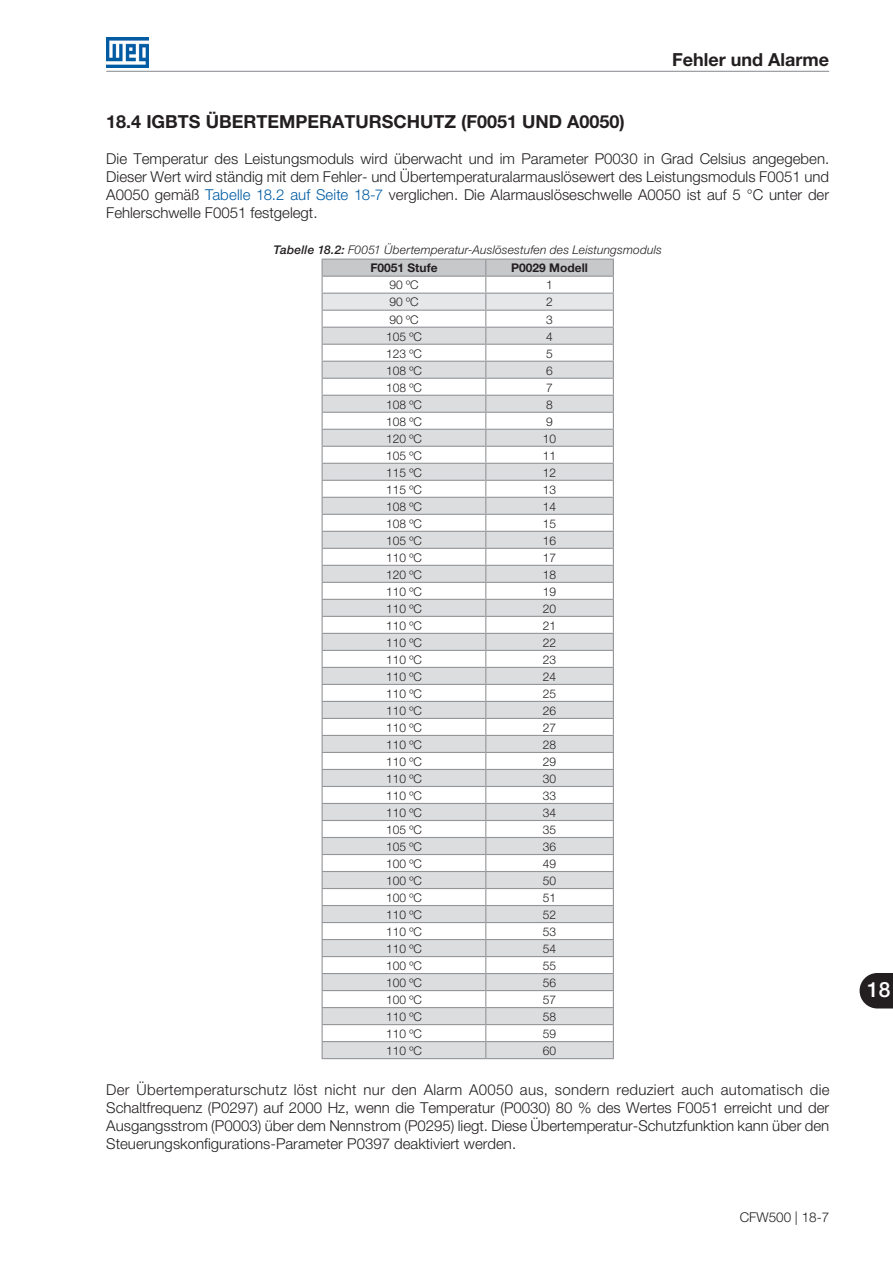
<style>
.page{position:relative;width:893px;height:1263px;background:#fff}
.page>*{position:absolute;margin:0;border:0;box-sizing:border-box;transform-origin:0 0}
.t1{font:500 21px "Helvetica Neue LT Pro";color:#fff}
.t2{font:700 18px "Helvetica Neue LT Pro";color:#231f20}
.t3{font:300 15px/18px "Helvetica Neue LT Pro";color:#231f20;text-align:justify}
.t4{font:300 13.5px "Helvetica Neue LT Pro";color:#231f20}
.t5{font:300 12px "Helvetica Neue LT Pro";color:#231f20}
.t6{font:italic 300 12px "Helvetica Neue LT Pro";letter-spacing:.015em;color:#231f20}
.t7{font:700 12px "Helvetica Neue LT Pro";color:#231f20}
.s1{color:#015ca3}
.s2{font-weight:500}
</style>
<div class="page">
<hr style="left:106px;top:71px;width:723px;height:1px;background:#939598">
<img style="left:106px;top:38px;width:43px;height:29px">
<svg style="left:860px;top:973px;width:33px;height:35px"></svg>
<hr style="left:322px;top:1058px;width:164px;height:1px;background:#939598">
<hr style="left:486px;top:1058px;width:128px;height:1px;background:#939598">
<svg style="left:322px;top:259px;width:292px;height:799px"></svg>
<hr style="left:486px;top:259px;width:128px;height:1px;background:#939598">
<hr style="left:322px;top:276px;width:164px;height:1px;background:#939598">
<hr style="left:486px;top:276px;width:128px;height:1px;background:#939598">
<p class="t2" style="left:672px;top:48px;width:158px">Fehler und Alarme</p>
<p class="t2" style="left:106px;top:110px;width:520px">18.4 IGBTS ÜBERTEMPERATURSCHUTZ (F0051 UND A0050)</p>
<p class="t3" style="left:106px;top:149px;width:724px">Die Temperatur des Leistungsmoduls wird überwacht und im Parameter P0030 in Grad Celsius angegeben.<br>Dieser Wert wird ständig mit dem Fehler- und Übertemperaturalarmauslösewert des Leistungsmoduls F0051 und A0050 gemäß <span class="s1">Tabelle 18.2 auf Seite 18-7</span> verglichen. Die Alarmauslöseschwelle A0050 ist auf 5 °C unter der Fehlerschwelle F0051 festgelegt.</p>
<p class="t6" style="left:274px;top:243px;width:390px"><span class="s2">Tabelle 18.2:</span> F0051 Übertemperatur-Auslösestufen des Leistungsmoduls</p>
<p class="t7" style="left:370px;top:260px;width:69px">F0051 Stufe</p>
<p class="t7" style="left:511px;top:260px;width:78px">P0029 Modell</p>
<p class="t5" style="left:389px;top:278px;width:31px">90 ºC</p>
<p class="t5" style="left:546px;top:278px;width:8px">1</p>
<p class="t5" style="left:389px;top:295px;width:31px">90 ºC</p>
<p class="t5" style="left:546px;top:295px;width:8px">2</p>
<p class="t5" style="left:389px;top:312px;width:31px">90 ºC</p>
<p class="t5" style="left:546px;top:312px;width:8px">3</p>
<p class="t5" style="left:386px;top:329px;width:37px">105 ºC</p>
<p class="t5" style="left:546px;top:329px;width:8px">4</p>
<p class="t5" style="left:386px;top:346px;width:37px">123 ºC</p>
<p class="t5" style="left:546px;top:346px;width:8px">5</p>
<p class="t5" style="left:386px;top:363px;width:37px">108 ºC</p>
<p class="t5" style="left:546px;top:363px;width:8px">6</p>
<p class="t5" style="left:386px;top:380px;width:37px">108 ºC</p>
<p class="t5" style="left:546px;top:380px;width:8px">7</p>
<p class="t5" style="left:386px;top:397px;width:37px">108 ºC</p>
<p class="t5" style="left:546px;top:397px;width:8px">8</p>
<p class="t5" style="left:386px;top:414px;width:37px">108 ºC</p>
<p class="t5" style="left:546px;top:414px;width:8px">9</p>
<p class="t5" style="left:386px;top:431px;width:37px">120 ºC</p>
<p class="t5" style="left:543px;top:431px;width:15px">10</p>
<p class="t5" style="left:386px;top:448px;width:37px">105 ºC</p>
<p class="t5" style="left:543px;top:448px;width:15px">11</p>
<p class="t5" style="left:386px;top:465px;width:37px">115 ºC</p>
<p class="t5" style="left:543px;top:465px;width:15px">12</p>
<p class="t5" style="left:386px;top:482px;width:37px">115 ºC</p>
<p class="t5" style="left:543px;top:482px;width:15px">13</p>
<p class="t5" style="left:386px;top:499px;width:37px">108 ºC</p>
<p class="t5" style="left:543px;top:499px;width:15px">14</p>
<p class="t5" style="left:386px;top:516px;width:37px">108 ºC</p>
<p class="t5" style="left:543px;top:516px;width:15px">15</p>
<p class="t5" style="left:386px;top:533px;width:37px">105 ºC</p>
<p class="t5" style="left:543px;top:533px;width:15px">16</p>
<p class="t5" style="left:386px;top:550px;width:37px">110 ºC</p>
<p class="t5" style="left:543px;top:550px;width:15px">17</p>
<p class="t5" style="left:386px;top:567px;width:37px">120 ºC</p>
<p class="t5" style="left:543px;top:567px;width:15px">18</p>
<p class="t5" style="left:386px;top:584px;width:37px">110 ºC</p>
<p class="t5" style="left:543px;top:584px;width:15px">19</p>
<p class="t5" style="left:386px;top:601px;width:37px">110 ºC</p>
<p class="t5" style="left:543px;top:601px;width:15px">20</p>
<p class="t5" style="left:386px;top:618px;width:37px">110 ºC</p>
<p class="t5" style="left:543px;top:618px;width:15px">21</p>
<p class="t5" style="left:386px;top:635px;width:37px">110 ºC</p>
<p class="t5" style="left:543px;top:635px;width:15px">22</p>
<p class="t5" style="left:386px;top:652px;width:37px">110 ºC</p>
<p class="t5" style="left:543px;top:652px;width:15px">23</p>
<p class="t5" style="left:386px;top:669px;width:37px">110 ºC</p>
<p class="t5" style="left:543px;top:669px;width:15px">24</p>
<p class="t5" style="left:386px;top:686px;width:37px">110 ºC</p>
<p class="t5" style="left:543px;top:686px;width:15px">25</p>
<p class="t5" style="left:386px;top:703px;width:37px">110 ºC</p>
<p class="t5" style="left:543px;top:703px;width:15px">26</p>
<p class="t5" style="left:386px;top:720px;width:37px">110 ºC</p>
<p class="t5" style="left:543px;top:720px;width:15px">27</p>
<p class="t5" style="left:386px;top:737px;width:37px">110 ºC</p>
<p class="t5" style="left:543px;top:737px;width:15px">28</p>
<p class="t5" style="left:386px;top:754px;width:37px">110 ºC</p>
<p class="t5" style="left:543px;top:754px;width:15px">29</p>
<p class="t5" style="left:386px;top:771px;width:37px">110 ºC</p>
<p class="t5" style="left:543px;top:771px;width:15px">30</p>
<p class="t5" style="left:386px;top:788px;width:37px">110 ºC</p>
<p class="t5" style="left:543px;top:788px;width:15px">33</p>
<p class="t5" style="left:386px;top:805px;width:37px">110 ºC</p>
<p class="t5" style="left:543px;top:805px;width:15px">34</p>
<p class="t5" style="left:386px;top:822px;width:37px">105 ºC</p>
<p class="t5" style="left:543px;top:822px;width:15px">35</p>
<p class="t5" style="left:386px;top:839px;width:37px">105 ºC</p>
<p class="t5" style="left:543px;top:839px;width:15px">36</p>
<p class="t5" style="left:386px;top:856px;width:37px">100 ºC</p>
<p class="t5" style="left:543px;top:856px;width:15px">49</p>
<p class="t5" style="left:386px;top:873px;width:37px">100 ºC</p>
<p class="t5" style="left:543px;top:873px;width:15px">50</p>
<p class="t5" style="left:386px;top:890px;width:37px">100 ºC</p>
<p class="t5" style="left:543px;top:890px;width:15px">51</p>
<p class="t5" style="left:386px;top:907px;width:37px">110 ºC</p>
<p class="t5" style="left:543px;top:907px;width:15px">52</p>
<p class="t5" style="left:386px;top:924px;width:37px">110 ºC</p>
<p class="t5" style="left:543px;top:924px;width:15px">53</p>
<p class="t5" style="left:386px;top:941px;width:37px">110 ºC</p>
<p class="t5" style="left:543px;top:941px;width:15px">54</p>
<p class="t5" style="left:386px;top:958px;width:37px">100 ºC</p>
<p class="t5" style="left:543px;top:958px;width:15px">55</p>
<p class="t5" style="left:386px;top:975px;width:37px">100 ºC</p>
<p class="t5" style="left:543px;top:975px;width:15px">56</p>
<p class="t5" style="left:386px;top:992px;width:37px">100 ºC</p>
<p class="t5" style="left:543px;top:992px;width:15px">57</p>
<p class="t5" style="left:386px;top:1009px;width:37px">110 ºC</p>
<p class="t5" style="left:543px;top:1009px;width:15px">58</p>
<p class="t5" style="left:386px;top:1026px;width:37px">110 ºC</p>
<p class="t5" style="left:543px;top:1026px;width:15px">59</p>
<p class="t5" style="left:386px;top:1043px;width:37px">110 ºC</p>
<p class="t5" style="left:543px;top:1043px;width:15px">60</p>
<p class="t3" style="left:106px;top:1080px;width:725px">Der Übertemperaturschutz löst nicht nur den Alarm A0050 aus, sondern reduziert auch automatisch die Schaltfrequenz (P0297) auf 2000 Hz, wenn die Temperatur (P0030) 80 % des Wertes F0051 erreicht und der Ausgangsstrom (P0003) über dem Nennstrom (P0295) liegt. Diese Übertemperatur-Schutzfunktion kann über den Steuerungskonfigurations-Parameter P0397 deaktiviert werden.</p>
<p class="t4" style="left:740px;top:1208px;width:91px">CFW500 | 18-7</p>
<h1 class="t1" style="left:867px;top:977px;width:25px">18</h1>
</div>
